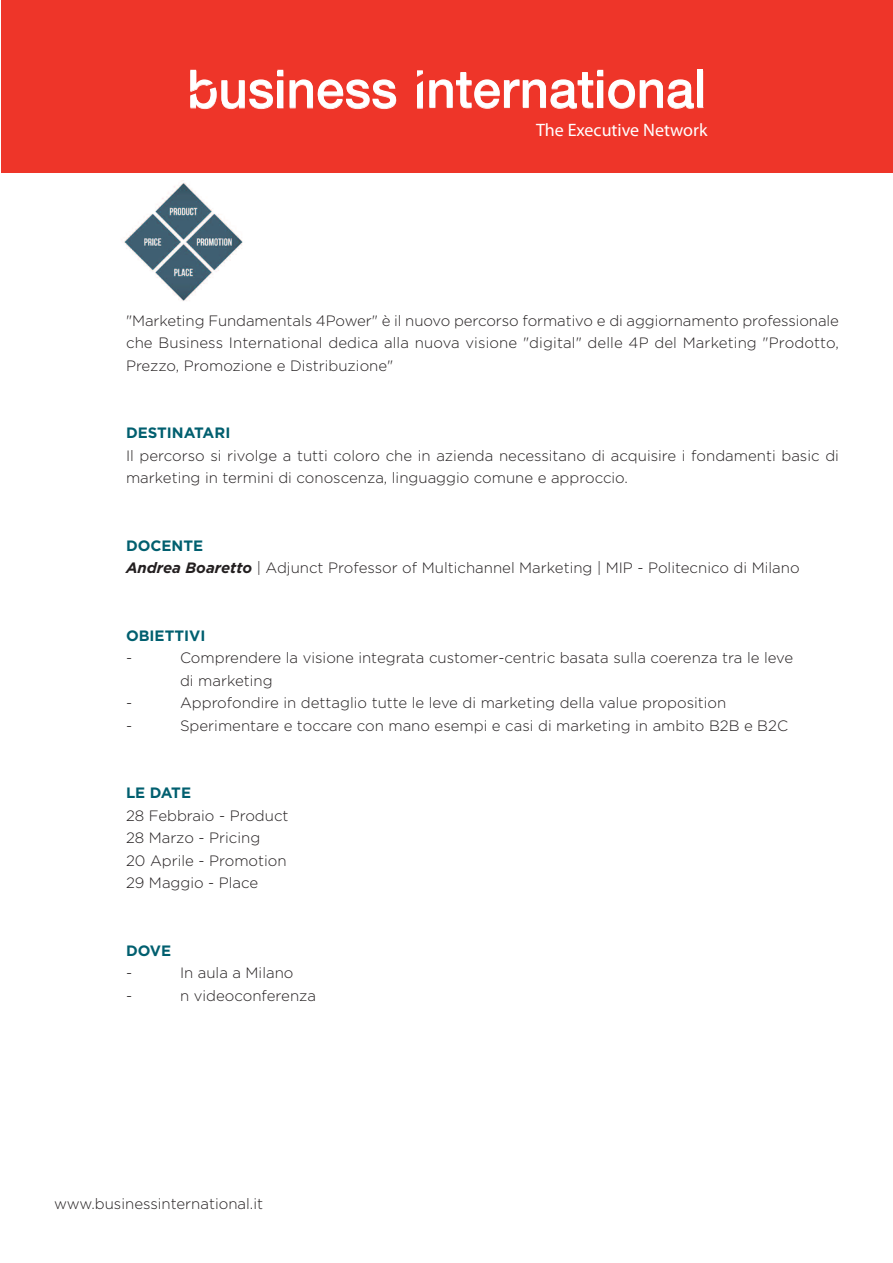
<style>
.page{position:relative;width:893px;height:1263px;background:#fff}
.page>*{position:absolute;margin:0;border:0;box-sizing:border-box;transform-origin:0 0}
.t1{font:18px "Helvetica Neue CE";color:#fff}
.t2{font:300 15px/22.5px "Gotham";color:#231f20}
.t3{font:700 15px "Gotham";color:#015f6f}
.s1{font-weight:700;color:#015f6f}
.s2{font-weight:700;font-style:italic}
</style>
<div class="page">
<img style="left:124px;top:180px;width:119px;height:121px">
<div style="left:1px;top:0;width:891px;height:173px;background:#ee3529"></div>
<svg style="left:290px;top:79px;width:106px;height:30px"></svg>
<svg style="left:190px;top:70px;width:93px;height:39px"></svg>
<svg style="left:417px;top:70px;width:6px;height:39px"></svg>
<svg style="left:429px;top:70px;width:274px;height:39px"></svg>
<div style="left:698px;top:71px;width:5px;height:36px;background:#fff"></div>
<p class="t1" style="left:536px;top:124px;width:173px">The Executive Network</p>
<p class="t2" style="left:126px;top:310px;width:714px;text-align:justify">"Marketing Fundamentals 4Power" è il nuovo percorso formativo e di aggiornamento professionale che Business International dedica alla nuova visione "digital" delle 4P del Marketing "Prodotto, Prezzo, Promozione e Distribuzione"</p>
<p class="t3" style="left:126px;top:428px;width:106px">DESTINATARI</p>
<p class="t2" style="left:126px;top:445px;width:714px">Il percorso si rivolge a tutti coloro che in azienda necessitano di acquisire i fondamenti basic di marketing in termini di conoscenza, linguaggio comune e approccio.</p>
<p class="t2" style="left:126px;top:535px;width:675px"><span class="s1">DOCENTE<br></span><span class="s2">Andrea Boaretto</span> | Adjunct Professor of Multichannel Marketing | MIP - Politecnico di Milano</p>
<p class="t3" style="left:126px;top:630px;width:81px">OBIETTIVI</p>
<p class="t2" style="left:126px;top:648px;width:8px">-</p>
<p class="t2" style="left:180px;top:648px;width:615px">Comprendere la visione integrata customer-centric basata sulla coerenza tra le leve di marketing</p>
<p class="t2" style="left:126px;top:693px;width:8px">-</p>
<p class="t2" style="left:180px;top:693px;width:548px">Approfondire in dettaglio tutte le leve di marketing della value proposition</p>
<p class="t2" style="left:126px;top:715px;width:8px">-</p>
<p class="t2" style="left:180px;top:715px;width:610px">Sperimentare e toccare con mano esempi e casi di marketing in ambito B2B e B2C</p>
<p class="t3" style="left:126px;top:788px;width:67px">LE DATE</p>
<p class="t2" style="left:126px;top:805px;width:164px">28 Febbraio - Product<br>28 Marzo - Pricing<br>20 Aprile - Promotion<br>29 Maggio - Place</p>
<p class="t3" style="left:126px;top:945px;width:47px">DOVE</p>
<p class="t2" style="left:126px;top:963px;width:8px">-</p>
<p class="t2" style="left:180px;top:963px;width:115px">In aula a Milano</p>
<p class="t2" style="left:126px;top:985px;width:8px">-</p>
<p class="t2" style="left:180px;top:985px;width:138px">n videoconferenza</p>
<p class="t2" style="left:54px;top:1193px;width:211px">www.businessinternational.it</p>
</div>
